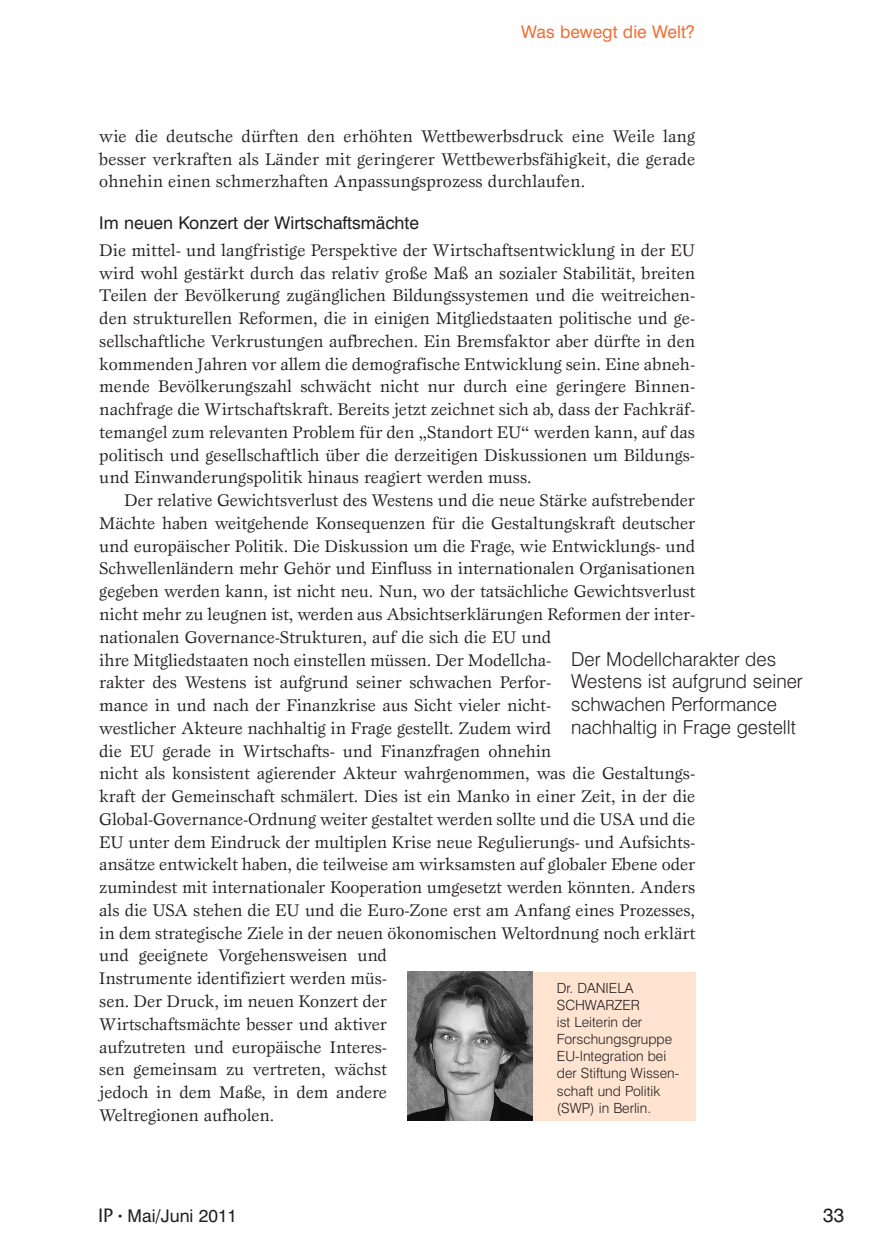
<style>
.page{position:relative;width:869px;height:1246px;background:#fff}
.page>*{position:absolute;margin:0;border:0;box-sizing:border-box;transform-origin:0 0}
.t1{font:300 19.25px/22.8px "Swiss 721 BT";color:#231f20}
.t2{font:19.25px "Swiss 721 BT";color:#231f20}
.t3{font:17.5px/22.8px "Esprit";letter-spacing:-.005em;color:#231f20;text-align:justify}
.t4{font:17.5px "Swiss 721 BT";color:#231f20}
.t5{font:17.5px "Swiss 721 BT";color:#f26e31}
.t6{font:300 14px/17.2px "Swiss 721 BT";color:#231f20}
.s1{font-family:"ITC Stone Sans";font-weight:500;font-size:19.25px}
.s2{font-size:10.5px}
</style>
<div class="page">
<div style="left:407px;top:971px;width:287px;height:149px;background:#fee3d1"></div>
<img style="left:407px;top:971px;width:124px;height:149px">
<p class="t5" style="left:521px;top:21px;width:175px">Was bewegt die Welt?</p>
<p class="t3" style="left:99px;top:124px;width:597px">wie die deutsche dürften den erhöhten Wettbewerbsdruck eine Weile lang besser verkraften als Länder mit geringerer Wettbewerbsfähigkeit, die gerade ohnehin einen schmerzhaften Anpassungsprozess durchlaufen.</p>
<p class="t4" style="left:99px;top:212px;width:321px">Im neuen Konzert der Wirtschaftsmächte</p>
<p class="t3" style="left:99px;top:238px;width:597px">Die mittel- und langfristige Perspektive der Wirtschaftsentwicklung in der EU wird wohl gestärkt durch das relativ große Maß an sozialer Stabilität, breiten Teilen der Bevölkerung zugänglichen Bildungssystemen und die weitreichen&shy;den strukturellen Reformen, die in einigen Mitgliedstaaten politische und ge&shy;sellschaftliche Verkrustungen aufbrechen. Ein Bremsfaktor aber dürfte in den kommenden Jahren vor allem die demografische Entwicklung sein. Eine abneh&shy;mende Bevölkerungszahl schwächt nicht nur durch eine geringere Binnen&shy;nachfrage die Wirtschaftskraft. Bereits jetzt zeichnet sich ab, dass der Fachkräf&shy;temangel zum relevanten Problem für den „Standort EU“ werden kann, auf das politisch und gesellschaftlich über die derzeitigen Diskussionen um Bildungs&shy;und Einwanderungspolitik hinaus reagiert werden muss.</p>
<p class="t3" style="left:99px;top:488px;width:597px;text-align:left;text-indent:25px">Der relative Gewichtsverlust des Westens und die neue Stärke aufstrebender Mächte haben weitgehende Konsequenzen für die Gestaltungskraft deutscher und europäischer Politik. Die Diskussion um die Frage, wie Entwicklungs- und Schwellenländern mehr Gehör und Einfluss in internationalen Organisationen gegeben werden kann, ist nicht neu. Nun, wo der tatsächliche Gewichtsverlust nicht mehr zu leugnen ist, werden aus Absichtserklärungen Reformen der inter&shy;nationalen Governance-Strukturen, auf die sich die EU und<br>ihre Mitgliedstaaten noch einstellen müssen. Der Modellcha-<br>rakter des Westens ist aufgrund seiner schwachen Perfor-<br>mance in und nach der Finanzkrise aus Sicht vieler nicht-<br>westlicher Akteure nachhaltig in Frage gestellt. Zudem wird<br>die EU gerade in Wirtschafts- und Finanzfragen ohnehin<br>nicht als konsistent agierender Akteur wahrgenommen, was die Gestaltungs&shy;kraft der Gemeinschaft schmälert. Dies ist ein Manko in einer Zeit, in der die Global-Governance-Ordnung weiter gestaltet werden sollte und die USA und die EU unter dem Eindruck der multiplen Krise neue Regulierungs- und Aufsichts&shy;ansätze entwickelt haben, die teilweise am wirksamsten auf globaler Ebene oder zumindest mit internationaler Kooperation umgesetzt werden könnten. Anders als die USA stehen die EU und die Euro-Zone erst am Anfang eines Prozesses, in dem strategische Ziele in der neuen ökonomischen Weltordnung noch erklärt und geeignete Vorgehensweisen und<br>Instrumente identifiziert werden müs-<br>sen. Der Druck, im neuen Konzert der<br>Wirtschaftsmächte besser und aktiver<br>aufzutreten und europäische Interes-<br>sen gemeinsam zu vertreten, wächst<br>jedoch in dem Maße, in dem andere<br>Weltregionen aufholen.</p>
<p class="t1" style="left:570px;top:647px;width:233px">Der Modellcharakter des<br>Westens ist aufgrund seiner schwachen Performance nachhaltig in Frage gestellt</p>
<p class="t6" style="left:556px;top:979px;width:124px">Dr. DANIELA<br>SCHWARZER<br>ist Leiterin der<br>Forschungsgruppe<br>EU-Integration bei der Stiftung Wissen&shy;schaft und Politik (SWP) in Berlin.</p>
<p class="t4" style="left:98px;top:1204px;width:141px"><span class="s1">IP</span> <span class="s2">•</span> Mai/Juni 2011</p>
<p class="t2" style="left:822px;top:1202px;width:23px">33</p>
</div>
